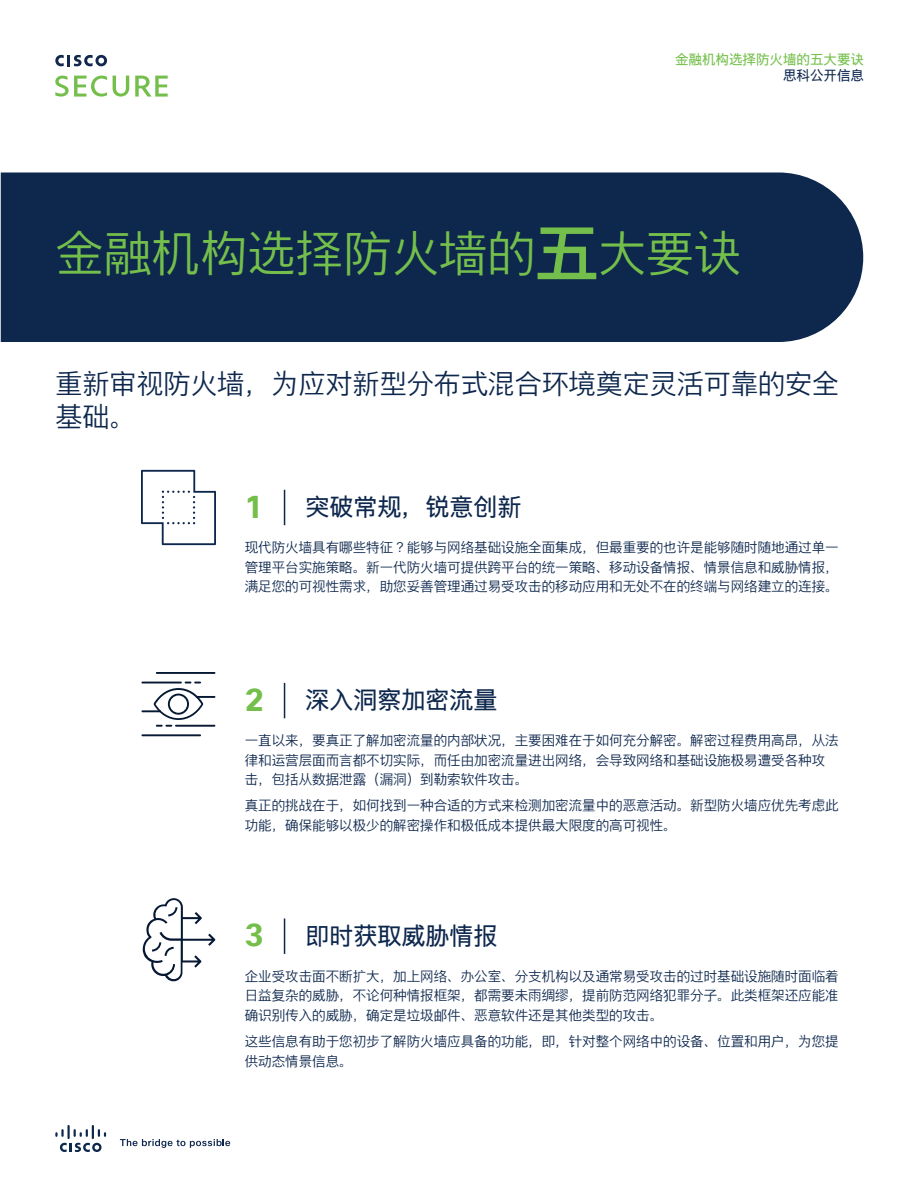
<style>
.page{position:relative;width:918px;height:1188px;background:#fff}
.page>*{position:absolute;margin:0;border:0;box-sizing:border-box;transform-origin:0 0}
.Title_-_Cisco_Sans_T{font:48px "Cisco Sans CHS Light";color:#74bf4b}
.Body_Midnight_-_9_13{font:700 31.5px "Cisco Sans TT";color:#74bf4b}
.Subtitle_Cisco_Sans{font:27px/33px "Cisco Sans CHS Light";color:#0d274d}
.Subhead_2_-_Reg_16_1{font:24px "Cisco Sans CHS";color:#0d274d}
.Body_Midnight_-_9_13-2{font:13.5px/19.5px "Cisco Sans CHS Light";color:#0d274d}
.Confidentiality_9pt{font:13.5px "Cisco Sans CHS";color:#74bf4b}
.Confidentiality_9pt-2{font:13.5px "Cisco Sans CHS";color:#0d274d}
.s1{font-family:"Cisco Sans CHS Medium";font-size:63px}
</style>
<div class="page">
<svg style="left:55px;top:76px;width:52px;height:21px"></svg>
<svg style="left:113px;top:76px;width:16px;height:21px"></svg>
<svg style="left:135px;top:76px;width:33px;height:21px"></svg>
<svg style="left:55px;top:55px;width:52px;height:11px"></svg>
<svg style="left:141px;top:470px;width:75px;height:75px"></svg>
<div style="left:1px;top:172px;width:862px;height:170px;background:#0d274d"></div>
<hr style="left:284px;top:490px;width:1px;height:35px;background:#0d274d">
<hr style="left:284px;top:683px;width:1px;height:35px;background:#0d274d">
<hr style="left:284px;top:919px;width:1px;height:35px;background:#0d274d">
<hr style="left:142px;top:734px;width:59px;height:2px;background:#061832">
<svg style="left:142px;top:682px;width:73px;height:45px"></svg>
<hr style="left:142px;top:682px;width:40px;height:1px;background:#061832">
<hr style="left:156px;top:673px;width:59px;height:1px;background:#061832">
<svg style="left:143px;top:898px;width:72px;height:84px"></svg>
<svg style="left:55px;top:1125px;width:51px;height:27px"></svg>
<svg style="left:120px;top:1139px;width:110px;height:9px"></svg>
<p class="Confidentiality_9pt" style="left:675px;top:50px;width:190px">金融机构选择防火墙的五大要诀</p>
<p class="Confidentiality_9pt-2" style="left:783px;top:67px;width:82px">思科公开信息</p>
<p class="Title_-_Cisco_Sans_T" style="left:55px;top:222px;width:688px">金融机构选择防火墙的<span class="s1">五</span>大要诀</p>
<p class="Subtitle_Cisco_Sans" style="left:55px;top:367px;width:785px">重新审视防火墙，为应对新型分布式混合环境奠定灵活可靠的安全基础。</p>
<p class="Body_Midnight_-_9_13" style="left:245px;top:486px;width:20px">1</p>
<p class="Subhead_2_-_Reg_16_1" style="left:305px;top:491px;width:218px">突破常规，锐意创新</p>
<p class="Body_Midnight_-_9_13-2" style="left:245px;top:538px;width:596px;text-align:justify">现代防火墙具有哪些特征？能够与网络基础设施全面集成，但最重要的也许是能够随时随地通过单一管理平台实施策略。新一代防火墙可提供跨平台的统一策略、移动设备情报、情景信息和威胁情报，满足您的可视性需求，助您妥善管理通过易受攻击的移动应用和无处不在的终端与网络建立的连接。</p>
<p class="Body_Midnight_-_9_13" style="left:245px;top:679px;width:20px">2</p>
<p class="Subhead_2_-_Reg_16_1" style="left:305px;top:684px;width:194px">深入洞察加密流量</p>
<p class="Body_Midnight_-_9_13-2" style="left:245px;top:731px;width:596px">一直以来，要真正了解加密流量的内部状况，主要困难在于如何充分解密。解密过程费用高昂，从法律和运营层面而言都不切实际，而任由加密流量进出网络，会导致网络和基础设施极易遭受各种攻击，包括从数据泄露（漏洞）到勒索软件攻击。</p>
<p class="Body_Midnight_-_9_13-2" style="left:245px;top:796px;width:596px">真正的挑战在于，如何找到一种合适的方式来检测加密流量中的恶意活动。新型防火墙应优先考虑此功能，确保能够以极少的解密操作和极低成本提供最大限度的高可视性。</p>
<p class="Body_Midnight_-_9_13" style="left:245px;top:914px;width:20px">3</p>
<p class="Subhead_2_-_Reg_16_1" style="left:305px;top:920px;width:194px">即时获取威胁情报</p>
<p class="Body_Midnight_-_9_13-2" style="left:245px;top:966px;width:596px;text-align:justify">企业受攻击面不断扩大，加上网络、办公室、分支机构以及通常易受攻击的过时基础设施随时面临着日益复杂的威胁，不论何种情报框架，都需要未雨绸缪，提前防范网络犯罪分子。此类框架还应能准确识别传入的威胁，确定是垃圾邮件、恶意软件还是其他类型的攻击。</p>
<p class="Body_Midnight_-_9_13-2" style="left:245px;top:1032px;width:596px">这些信息有助于您初步了解防火墙应具备的功能，即，针对整个网络中的设备、位置和用户，为您提供动态情景信息。</p>
</div>
